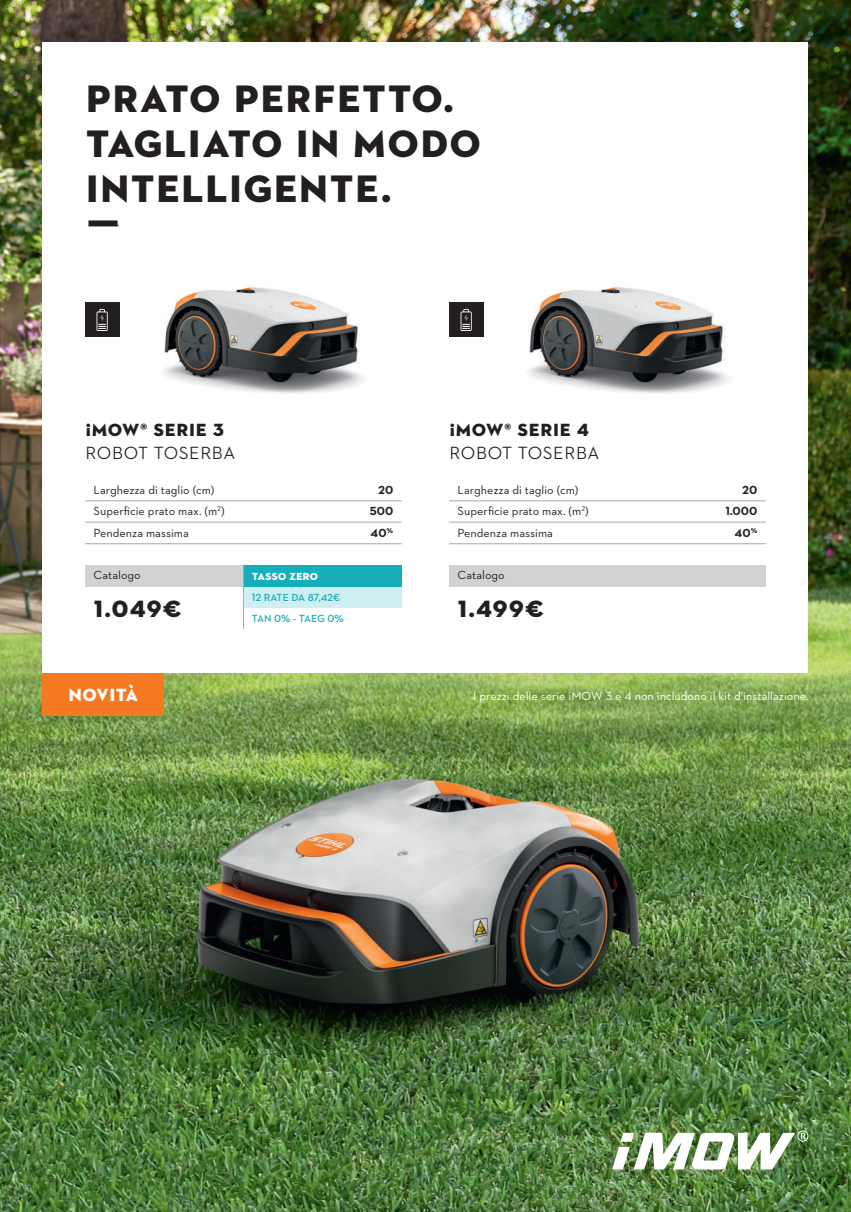
<style>
.page{position:relative;width:851px;height:1212px;background:#fff}
.page>*{position:absolute;margin:0;border:0;box-sizing:border-box;transform-origin:0 0}
.t1{font:39px/45px "STIHL Contraface Display Titling";color:#231f20}
.t2{font:24px "STIHL Contraface Display Titling";letter-spacing:-.01em;color:#231f20}
.t3{font:500 18px "STIHL Contraface Display";color:#231f20}
.t4{font:18px "STIHL Contraface Display Titling";color:#231f20}
.t5{font:18px "STIHL Contraface Display Titling";letter-spacing:-.01em;color:#fff}
.t6{font:12px "STIHL Contraface Text";color:#231f20}
.t7{font:12px "STIHL Contraface Text";color:#fff}
.t8{font:700 12px "STIHL Contraface Text";color:#231f20}
.t9{font:10.5px "STIHL Contraface Text Demi";letter-spacing:-.015em;color:#16afb9}
.t10{font:10.5px "STIHL Contraface Display Titling";letter-spacing:-.025em;color:#fff}
</style>
<div class="page">
<img style="left:0;top:0;width:850px;height:1212px">
<img style="left:612px;top:1130px;width:196px;height:39px">
<div style="left:43px;top:43px;width:765px;height:630px;background:#fff"></div>
<hr style="left:85px;top:501px;width:317px;height:1px;background:#a8a9ad">
<hr style="left:449px;top:501px;width:316px;height:1px;background:#a8a9ad">
<hr style="left:85px;top:522px;width:317px;height:1px;background:#a8a9ad">
<hr style="left:449px;top:522px;width:316px;height:1px;background:#a8a9ad">
<hr style="left:85px;top:543px;width:317px;height:1px;background:#a8a9ad">
<hr style="left:449px;top:543px;width:316px;height:1px;background:#a8a9ad">
<div style="left:85px;top:565px;width:158px;height:21px;background:#d1d2d4"></div>
<div style="left:449px;top:565px;width:316px;height:21px;background:#d1d2d4"></div>
<div style="left:243px;top:586px;width:159px;height:21px;background:#ceeef1"></div>
<div style="left:243px;top:565px;width:159px;height:21px;background:#16afb9"></div>
<div style="left:85px;top:303px;width:34px;height:34px;background:#231f20"></div>
<svg style="left:96px;top:309px;width:10px;height:22px"></svg>
<div style="left:449px;top:303px;width:34px;height:34px;background:#231f20"></div>
<svg style="left:460px;top:309px;width:11px;height:22px"></svg>
<hr style="left:243px;top:565px;width:1px;height:64px;background:#a8a9ad">
<div style="left:43px;top:673px;width:121px;height:43px;background:#f47921"></div>
<img style="left:106px;top:284px;width:258px;height:109px">
<img style="left:471px;top:284px;width:258px;height:109px">
<h1 class="t1" style="left:85px;top:76px;width:398px">PRATO PERFETTO.<br>TAGLIATO IN MODO<br>INTELLIGENTE.<br>Ƒ</h1>
<h3 class="t4" style="left:85px;top:419px;width:141px">¡MOW® SERIE 3</h3>
<h3 class="t3" style="left:85px;top:442px;width:152px">ROBOT TOSERBA</h3>
<h3 class="t4" style="left:449px;top:419px;width:142px">¡MOW® SERIE 4</h3>
<h3 class="t3" style="left:449px;top:442px;width:152px">ROBOT TOSERBA</h3>
<p class="t6" style="left:94px;top:482px;width:122px">Larghezza di taglio (cm)</p>
<p class="t6" style="left:457px;top:482px;width:122px">Larghezza di taglio (cm)</p>
<p class="t6" style="left:94px;top:503px;width:132px">Superficie prato max. (m<sup>2</sup>)</p>
<p class="t6" style="left:457px;top:503px;width:132px">Superficie prato max. (m<sup>2</sup>)</p>
<p class="t8" style="left:378px;top:482px;width:17px">20</p>
<p class="t8" style="left:742px;top:482px;width:17px">20</p>
<p class="t8" style="left:369px;top:503px;width:25px">500</p>
<p class="t8" style="left:725px;top:503px;width:33px">1.000</p>
<p class="t8" style="left:370px;top:525px;width:24px">40<sup>%</sup></p>
<p class="t8" style="left:734px;top:525px;width:24px">40<sup>%</sup></p>
<p class="t6" style="left:94px;top:525px;width:97px">Pendenza massima</p>
<p class="t6" style="left:457px;top:525px;width:97px">Pendenza massima</p>
<p class="t6" style="left:94px;top:568px;width:49px">Catalogo</p>
<p class="t6" style="left:457px;top:568px;width:49px">Catalogo</p>
<p class="t9" style="left:252px;top:591px;width:90px">12 RATE DA 87,42€</p>
<p class="t10" style="left:252px;top:570px;width:68px">TASSO ZERO</p>
<h2 class="t2" style="left:94px;top:594px;width:90px">1.049€</h2>
<h2 class="t2" style="left:457px;top:594px;width:88px">1.499€</h2>
<p class="t9" style="left:252px;top:612px;width:94px">TAN 0% - TAEG 0%</p>
<h3 class="t5" style="left:68px;top:683px;width:72px">NOVITÀ</h3>
<p class="t7" style="left:473px;top:688px;width:337px">I prezzi delle serie iMOW 3 e 4 non includono il kit d’installazione.</p>
</div>
